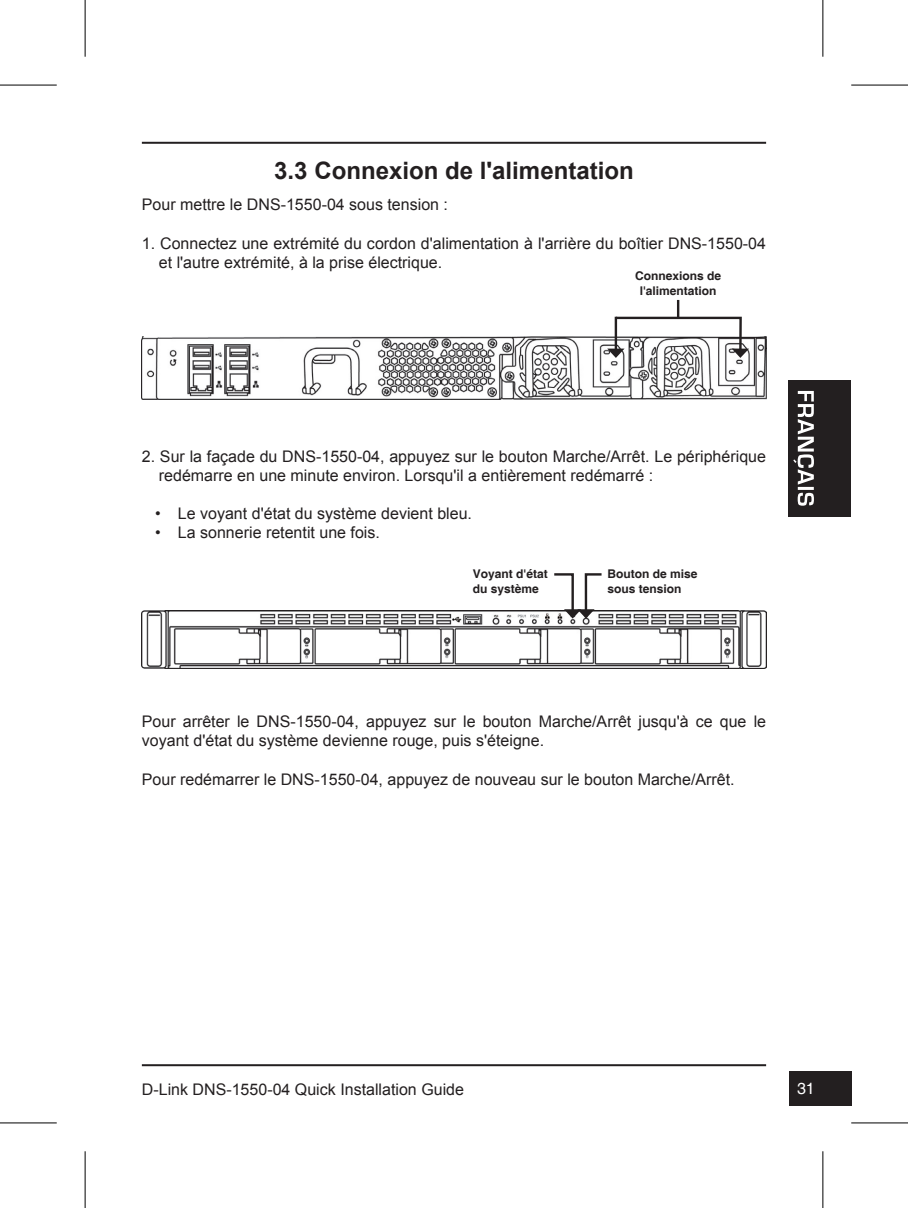
<style>
.page{position:relative;width:908px;height:1208px;background:#fff}
.page>*{position:absolute;margin:0;border:0;box-sizing:border-box;transform-origin:0 0}
.t1{font:700 24px "Arial";color:#231f20}
.t2{font:16px/19.2px "Arial";color:#231f20}
.t3{font:16px "Helvetica";color:#fff}
.t4{font:700 12px/14.4px "Helvetica";color:#231f20}
</style>
<div class="page">
<hr style="left:142px;top:142px;width:623px;height:2px;background:#231f20">
<hr style="left:142px;top:1064px;width:623px;height:2px;background:#231f20">
<div style="left:788px;top:1071px;width:62px;height:35px;background:#231f20"></div>
<div style="left:788px;top:380px;width:62px;height:136px;background:#231f20"></div>
<svg style="left:793px;top:391px;width:20px;height:115px"></svg>
<img style="left:142px;top:611px;width:624px;height:57px">
<svg style="left:551px;top:573px;width:52px;height:45px"></svg>
<img style="left:141px;top:336px;width:624px;height:64px">
<svg style="left:607px;top:315px;width:141px;height:43px"></svg>
<hr style="left:676px;top:300px;width:3px;height:19px;background:#231f20">
<hr style="left:0;top:85px;width:57px;height:1px;background:#000">
<hr style="left:850px;top:85px;width:57px;height:1px;background:#000">
<hr style="left:0;top:1122px;width:57px;height:1px;background:#000">
<hr style="left:850px;top:1122px;width:57px;height:1px;background:#000">
<hr style="left:85px;top:0;width:1px;height:57px;background:#000">
<hr style="left:85px;top:1151px;width:1px;height:57px;background:#000">
<hr style="left:822px;top:0;width:1px;height:57px;background:#000">
<hr style="left:822px;top:1151px;width:1px;height:57px;background:#000">
<h1 class="t1" style="left:274px;top:154px;width:361px">3.3 Connexion de l'alimentation</h1>
<p class="t2" style="left:142px;top:195px;width:307px">Pour mettre le DNS-1550-04 sous tension :</p>
<p class="t2" style="left:159px;top:234px;width:608px;text-indent:-17px">1. Connectez une extrémité du cordon d'alimentation à l'arrière du boîtier DNS-1550-04 et l'autre extrémité, à la prise électrique.</p>
<p class="t4" style="left:634px;top:269px;width:88px;text-align:center">Connexions de l'alimentation</p>
<p class="t2" style="left:159px;top:446px;width:608px;text-indent:-17px">2. Sur la façade du DNS-1550-04, appuyez sur le bouton Marche/Arrêt. Le périphérique redémarre en une minute environ. Lorsqu'il a entièrement redémarré :</p>
<p class="t2" style="left:155px;top:504px;width:318px">• Le voyant d'état du système devient bleu.</p>
<p class="t2" style="left:155px;top:523px;width:226px">• La sonnerie retentit une fois.</p>
<p class="t4" style="left:607px;top:567px;width:92px">Bouton de mise sous tension</p>
<p class="t4" style="left:472px;top:567px;width:76px">Voyant d'état du système</p>
<p class="t2" style="left:142px;top:712px;width:625px">Pour arrêter le DNS-1550-04, appuyez sur le bouton Marche/Arrêt jusqu'à ce que le voyant d'état du système devienne rouge, puis s'éteigne.</p>
<p class="t2" style="left:142px;top:769px;width:594px">Pour redémarrer le DNS-1550-04, appuyez de nouveau sur le bouton Marche/Arrêt.</p>
<p class="t2" style="left:142px;top:1079px;width:323px">D-Link DNS-1550-04 Quick Installation Guide</p>
<p class="t3" style="left:796px;top:1079px;width:19px">31</p>
</div>
